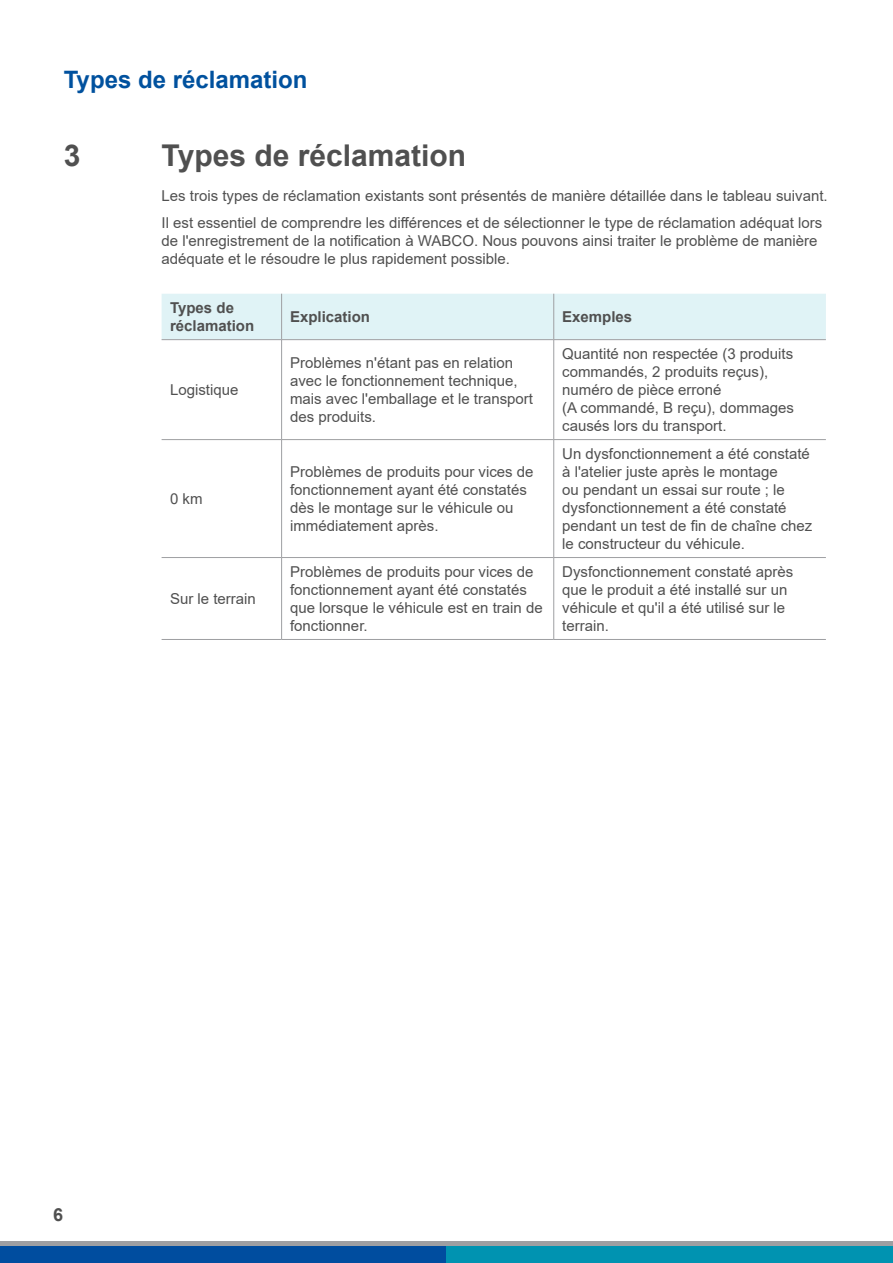
<style>
.page{position:relative;width:893px;height:1263px;background:#fff}
.page>*{position:absolute;margin:0;border:0;box-sizing:border-box;transform-origin:0 0}
.t1{font:700 30px "Arial";color:#505050}
.t2{font:700 24px "Arial";color:#00519e}
.t3{font:700 18px "Arial";color:#505050}
.t4{font:15px/18px "Arial";color:#505050}
.t5{font:700 15px/18px "Arial";color:#505050}
</style>
<div class="page">
<div style="left:0;top:1246px;width:446px;height:17px;background:#004d9f"></div>
<div style="left:446px;top:1246px;width:447px;height:17px;background:#0093b1"></div>
<hr style="left:0;top:1242px;width:893px;height:4px;background:#9e9fa2">
<div style="left:162px;top:294px;width:664px;height:45px;background:#e0f3f6"></div>
<svg style="left:162px;top:340px;width:664px;height:99px"></svg>
<hr style="left:162px;top:339px;width:120px;height:1px;background:#9e9fa2">
<hr style="left:282px;top:339px;width:272px;height:1px;background:#9e9fa2">
<hr style="left:554px;top:339px;width:272px;height:1px;background:#9e9fa2">
<hr style="left:162px;top:439px;width:120px;height:1px;background:#9e9fa2">
<hr style="left:282px;top:439px;width:272px;height:1px;background:#9e9fa2">
<hr style="left:554px;top:439px;width:272px;height:1px;background:#9e9fa2">
<hr style="left:162px;top:557px;width:120px;height:1px;background:#9e9fa2">
<hr style="left:282px;top:557px;width:272px;height:1px;background:#9e9fa2">
<hr style="left:554px;top:557px;width:272px;height:1px;background:#9e9fa2">
<hr style="left:162px;top:639px;width:120px;height:1px;background:#9e9fa2">
<hr style="left:282px;top:639px;width:272px;height:1px;background:#9e9fa2">
<hr style="left:554px;top:639px;width:272px;height:1px;background:#9e9fa2">
<hr style="left:281px;top:294px;width:1px;height:45px;background:#9e9fa2">
<hr style="left:553px;top:294px;width:1px;height:45px;background:#9e9fa2">
<hr style="left:281px;top:340px;width:1px;height:99px;background:#9e9fa2">
<hr style="left:553px;top:340px;width:1px;height:99px;background:#9e9fa2">
<hr style="left:281px;top:440px;width:1px;height:117px;background:#9e9fa2">
<hr style="left:553px;top:440px;width:1px;height:117px;background:#9e9fa2">
<hr style="left:281px;top:558px;width:1px;height:81px;background:#9e9fa2">
<hr style="left:553px;top:558px;width:1px;height:81px;background:#9e9fa2">
<h2 class="t2" style="left:64px;top:63px;width:245px">Types de réclamation</h2>
<h1 class="t1" style="left:162px;top:135px;width:306px">Types de réclamation</h1>
<p class="t4" style="left:162px;top:183px;width:668px;line-height:26.5px">Les trois types de réclamation existants sont présentés de manière détaillée dans le tableau suivant.<br>Il est essentiel de comprendre les différences et de sélectionner le type de réclamation adéquat lors</p>
<p class="t4" style="left:162px;top:232px;width:657px">de l'enregistrement de la notification à WABCO. Nous pouvons ainsi traiter le problème de manière adéquate et le résoudre le plus rapidement possible.</p>
<p class="t5" style="left:170px;top:299px;width:86px">Types de réclamation</p>
<p class="t5" style="left:290px;top:308px;width:82px">Explication</p>
<p class="t5" style="left:562px;top:308px;width:72px">Exemples</p>
<p class="t4" style="left:170px;top:381px;width:70px">Logistique</p>
<p class="t4" style="left:170px;top:490px;width:34px">0 km</p>
<p class="t4" style="left:170px;top:590px;width:87px">Sur le terrain</p>
<p class="t4" style="left:290px;top:354px;width:244px">Problèmes n'étant pas en relation avec le fonctionnement technique, mais avec l'emballage et le transport des produits.</p>
<p class="t4" style="left:562px;top:345px;width:233px">Quantité non respectée (3 produits commandés, 2 produits reçus), numéro de pièce erroné<br>(A commandé, B reçu), dommages causés lors du transport.</p>
<p class="t4" style="left:290px;top:463px;width:245px">Problèmes de produits pour vices de fonctionnement ayant été constatés dès le montage sur le véhicule ou immédiatement après.</p>
<p class="t4" style="left:562px;top:445px;width:252px">Un dysfonctionnement a été constaté à l'atelier juste après le montage<br>ou pendant un essai sur route ; le dysfonctionnement a été constaté pendant un test de fin de chaîne chez le constructeur du véhicule.</p>
<p class="t4" style="left:290px;top:563px;width:254px">Problèmes de produits pour vices de fonctionnement ayant été constatés que lorsque le véhicule est en train de fonctionner.</p>
<p class="t4" style="left:562px;top:563px;width:232px">Dysfonctionnement constaté après que le produit a été installé sur un véhicule et qu'il a été utilisé sur le terrain.</p>
<p class="t3" style="left:53px;top:1202px;width:12px">6</p>
</div>
